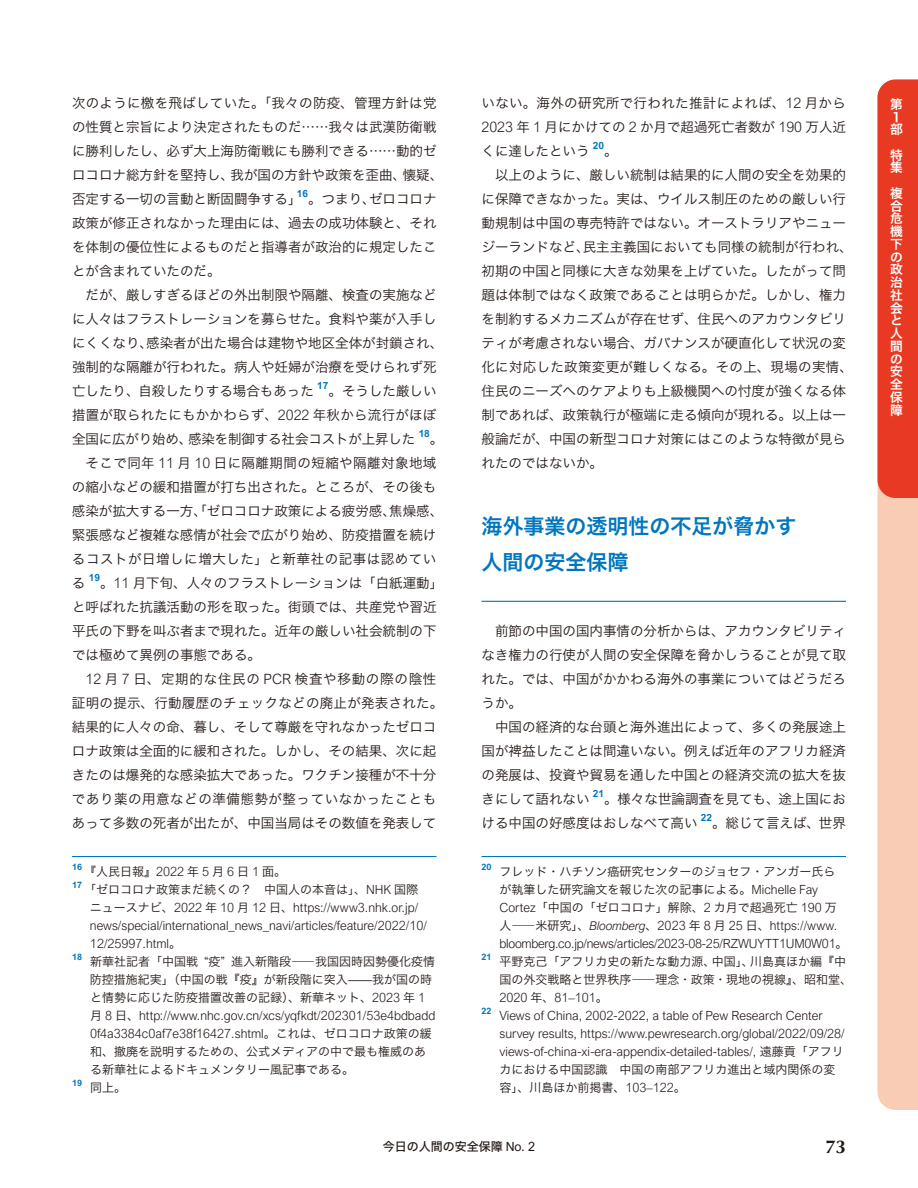
<style>
.page{position:relative;width:918px;height:1188px;background:#fff}
.page>*{position:absolute;margin:0;border:0;box-sizing:border-box;transform-origin:0 0}
.t1{font:21px/36px "Hira Kaku Pro N W6";color:#0076be}
.t2{font:700 18.9px "Classico URW";color:#231916}
.t3{font:13.5px/24px "Hira Kaku Pro N W3";color:#231916;text-align:justify}
.t4{font:13.5px "Hira Kaku Pro N W3";letter-spacing:.02em;color:#231916}
.t5{font:13.5px "Hira Kaku Pro N W3";letter-spacing:.035em;color:#231916}
.t6{font:13.5px "Hira Kaku Pro N W3";letter-spacing:.04em;color:#231916}
.t7{font:12.75px/12.8px "Hira Kaku Pro N W6";color:#fff}
.t8{font:300 12.6px/18px "Arial Nova";color:#231916}
.t9{font:300 12.6px/18px "Arial Nova";letter-spacing:-.02em;color:#231916}
.t10{font:12px/18px "Hira Kaku Pro N W3";color:#231916}
.t11{font:12px "Hira Kaku Std N W5";color:#231916}
.t12{font:700 9.9px "Arial Nova";color:#0076be}
.t13{font:700 8.85px "Arial Nova";color:#0076be}
.s1{font-family:"Arial Nova";font-weight:300;font-size:14.1px}
.s2{font-family:"Arial Nova";font-weight:300;font-size:12.6px}
.s3{font-family:"Hira Kaku Pro N W3";font-weight:400;font-size:12px}
.s4{font-style:italic;font-size:12px}
.s5{font-family:"Arial Nova";font-size:12.6px}
</style>
<div class="page">
<svg style="left:878px;top:80px;width:40px;height:1030px;background:#f2917a"></svg>
<hr style="left:72px;top:856px;width:364px;height:1px;background:#0076be">
<hr style="left:482px;top:601px;width:364px;height:1px;background:#0076be">
<hr style="left:482px;top:856px;width:364px;height:1px;background:#0076be">
<p class="t3" style="left:72px;top:90px;width:373px;text-align:left">次のように檄を飛ばしていた。「我々の防疫、管理方針は党の性質と宗旨により決定されたものだ……我々は武漢防衛戦に勝利したし、必ず大上海防衛戦にも勝利できる……動的ゼロコロナ総方針を堅持し、我が国の方針や政策を歪曲、懐疑、否定する一切の言動と断固闘争する」</p>
<p class="t12" style="left:297px;top:188px;width:13px">16</p>
<p class="t3" style="left:72px;top:186px;width:366px;text-indent:236px">。つまり、ゼロコロナ政策が修正されなかった理由には、過去の成功体験と、それを体制の優位性によるものだと指導者が政治的に規定したことが含まれていたのだ。</p>
<p class="t3" style="left:72px;top:282px;width:373px;text-align:left;text-indent:14px">だが、厳しすぎるほどの外出制限や隔離、検査の実施などに人々はフラストレーションを募らせた。食料や薬が入手しにくくなり、感染者が出た場合は建物や地区全体が封鎖され、強制的な隔離が行われた。病人や妊婦が治療を受けられず死亡したり、自殺したりする場合もあった</p>
<p class="t12" style="left:317px;top:380px;width:13px">17</p>
<p class="t3" style="left:72px;top:378px;width:366px;text-indent:256px">。そうした厳しい措置が取られたにもかかわらず、<span class="s1">2022</span> 年秋から流行がほぼ全国に広がり始め、感染を制御する社会コストが上昇した</p>
<p class="t12" style="left:419px;top:428px;width:13px">18</p>
<p class="t3" style="left:430px;top:426px;width:15px">。</p>
<p class="t5" style="left:86px;top:451px;width:352px">そこで同年 <span class="s1">11</span> 月 <span class="s1">10</span> 日に隔離期間の短縮や隔離対象地域</p>
<p class="t3" style="left:72px;top:474px;width:366px">の縮小などの緩和措置が打ち出された。ところが、その後も</p>
<p class="t3" style="left:72px;top:498px;width:373px">感染が拡大する一方、「ゼロコロナ政策による疲労感、焦燥感、</p>
<p class="t3" style="left:72px;top:522px;width:366px">緊張感など複雑な感情が社会で広がり始め、防疫措置を続け</p>
<p class="t6" style="left:72px;top:547px;width:366px">るコストが日増しに増大した」と新華社の記事は認めてい</p>
<p class="t3" style="left:72px;top:570px;width:15px">る</p>
<p class="t12" style="left:89px;top:572px;width:13px">19</p>
<p class="t3" style="left:72px;top:570px;width:373px;text-align:left;text-indent:28px">。<span class="s1">11</span> 月下旬、人々のフラストレーションは「白紙運動」と呼ばれた抗議活動の形を取った。街頭では、共産党や習近平氏の下野を叫ぶ者まで現れた。近年の厳しい社会統制の下では極めて異例の事態である。</p>
<p class="t3" style="left:72px;top:666px;width:373px;text-align:center"><span class="s1">12</span> 月 <span class="s1">7</span> 日、定期的な住民の <span class="s1">PCR</span> 検査や移動の際の陰性<br>証明の提示、行動履歴のチェックなどの廃止が発表された。結果的に人々の命、暮し、そして尊厳を守れなかったゼロコロナ政策は全面的に緩和された。しかし、その結果、次に起きたのは爆発的な感染拡大であった。ワクチン接種が不十分であり薬の用意などの準備態勢が整っていなかったこともあって多数の死者が出たが、中国当局はその数値を発表して</p>
<p class="t13" style="left:72px;top:862px;width:12px">16</p>
<p class="t10" style="left:84px;top:862px;width:204px">『人民日報』<span class="s2">2022</span> 年 <span class="s2">5</span> 月 <span class="s2">6</span> 日 <span class="s2">1</span> 面。</p>
<p class="t13" style="left:72px;top:880px;width:12px">17</p>
<p class="t10" style="left:84px;top:880px;width:336px">「ゼロコロナ政策まだ続くの？　中国人の本音は」、<span class="s2">NHK</span> 国際</p>
<p class="t8" style="left:90px;top:899px;width:338px"><span class="s3">ニュースナビ、</span>2022 <span class="s3">年</span> 10 <span class="s3">月</span> 12 <span class="s3">日、</span>https://www3.nhk.or.jp/ news/special/international_news_navi/articles/feature/2022/10/<br>12/25997.html<span class="s3">。</span></p>
<p class="t13" style="left:72px;top:952px;width:12px">18</p>
<p class="t10" style="left:90px;top:952px;width:347px">新華社記者「中国戦 “疫” 進入新階段―我国因時因勢優化疫情防控措施紀実」（中国の戦『疫』が新段階に突入̶我が国の時と情勢に応じた防疫措置改善の記録）、新華ネット、<span class="s2">2023</span> 年 <span class="s2">1</span></p>
<p class="t8" style="left:90px;top:1007px;width:347px"><span class="s3">月</span> 8 <span class="s3">日、</span>http://www.nhc.gov.cn/xcs/yqfkdt/202301/53e4bdbadd<br>0f4a3384c0af7e38f16427.shtml<span class="s3">。これは、ゼロコロナ政策の緩</span></p>
<p class="t10" style="left:90px;top:1042px;width:337px">和、撤廃を説明するための、公式メディアの中で最も権威のある新華社によるドキュメンタリー風記事である。</p>
<p class="t13" style="left:72px;top:1078px;width:12px">19</p>
<p class="t10" style="left:90px;top:1078px;width:37px">同上。</p>
<p class="t3" style="left:482px;top:90px;width:366px">いない。海外の研究所で行われた推計によれば、<span class="s1">12</span> 月から<span class="s1">2023</span> 年 <span class="s1">1</span> 月にかけての <span class="s1">2</span> か月で超過死亡者数が <span class="s1">190</span> 万人近くに達したという</p>
<p class="t12" style="left:593px;top:140px;width:13px">20</p>
<p class="t3" style="left:604px;top:138px;width:15px">。</p>
<p class="t3" style="left:495px;top:162px;width:352px">以上のように、厳しい統制は結果的に人間の安全を効果的</p>
<p class="t3" style="left:482px;top:186px;width:366px">に保障できなかった。実は、ウイルス制圧のための厳しい行</p>
<p class="t3" style="left:482px;top:210px;width:366px">動規制は中国の専売特許ではない。オーストラリアやニュー</p>
<p class="t3" style="left:482px;top:234px;width:373px">ジーランドなど、民主主義国においても同様の統制が行われ、</p>
<p class="t3" style="left:482px;top:258px;width:366px">初期の中国と同様に大きな効果を上げていた。したがって問</p>
<p class="t3" style="left:482px;top:282px;width:366px">題は体制ではなく政策であることは明らかだ。しかし、権力</p>
<p class="t3" style="left:482px;top:306px;width:366px">を制約するメカニズムが存在せず、住民へのアカウンタビリ</p>
<p class="t3" style="left:482px;top:330px;width:366px">ティが考慮されない場合、ガバナンスが硬直化して状況の変</p>
<p class="t4" style="left:482px;top:355px;width:373px">化に対応した政策変更が難しくなる。その上、現場の実情、</p>
<p class="t3" style="left:482px;top:378px;width:366px">住民のニーズへのケアよりも上級機関への忖度が強くなる体</p>
<p class="t3" style="left:482px;top:402px;width:366px">制であれば、政策執行が極端に走る傾向が現れる。以上は一</p>
<p class="t3" style="left:482px;top:426px;width:366px">般論だが、中国の新型コロナ対策にはこのような特徴が見ら</p>
<p class="t3" style="left:482px;top:450px;width:123px">れたのではないか。</p>
<h1 class="t1" style="left:482px;top:508px;width:316px">海外事業の透明性の不足が脅かす人間の安全保障</h1>
<p class="t3" style="left:482px;top:618px;width:366px;text-indent:14px">前節の中国の国内事情の分析からは、アカウンタビリティなき権力の行使が人間の安全保障を脅かしうることが見て取れた。では、中国がかかわる海外の事業についてはどうだろうか。</p>
<p class="t3" style="left:482px;top:714px;width:366px;text-indent:14px">中国の経済的な台頭と海外進出によって、多くの発展途上国が裨益したことは間違いない。例えば近年のアフリカ経済の発展は、投資や貿易を通した中国との経済交流の拡大を抜きにして語れない</p>
<p class="t12" style="left:593px;top:788px;width:13px">21</p>
<p class="t3" style="left:482px;top:786px;width:366px;text-indent:123px">。様々な世論調査を見ても、途上国における中国の好感度はおしなべて高い</p>
<p class="t12" style="left:701px;top:812px;width:13px">22</p>
<p class="t3" style="left:712px;top:810px;width:135px">。総じて言えば、世界</p>
<p class="t13" style="left:482px;top:862px;width:12px">20</p>
<p class="t10" style="left:500px;top:862px;width:339px">フレッド・ハチソン癌研究センターのジョセフ・アンガー氏らが執筆した研究論文を報じた次の記事による。<span class="s2">Michelle Fay<br>Cortez</span>「中国の「ゼロコロナ」解除、<span class="s2">2</span> カ月で超過死亡 <span class="s2">190</span> 万</p>
<p class="t9" style="left:500px;top:917px;width:349px"><span class="s3">人―米研究」、</span><span class="s4">Bloomberg</span><span class="s3">、</span>2023 <span class="s3">年</span> 8 <span class="s3">月</span> 25 <span class="s3">日、</span>https://www. bloomberg.co.jp/news/articles/2023-08-25/RZWUYTT1UM0W01<span class="s3">。</span></p>
<p class="t13" style="left:482px;top:952px;width:12px">21</p>
<p class="t10" style="left:500px;top:952px;width:354px">平野克己「アフリカ史の新たな動力源、中国」、川島真ほか編『中国の外交戦略と世界秩序―理念・政策・現地の視線』、昭和堂、</p>
<p class="t8" style="left:500px;top:989px;width:110px">2020 <span class="s3">年、</span>81–101<span class="s3">。</span></p>
<p class="t13" style="left:482px;top:1006px;width:12px">22</p>
<p class="t8" style="left:499px;top:1007px;width:347px">Views of China, 2002-2022, a table of Pew Research Center survey results, https://www.pewresearch.org/global/2022/09/28/ views-of-china-xi-era-appendix-detailed-tables/, <span class="s3">遠藤貢「アフリ</span></p>
<p class="t10" style="left:500px;top:1060px;width:337px">カにおける中国認識　中国の南部アフリカ進出と域内関係の変容」、川島ほか前掲書、<span class="s2">103–122</span>。</p>
<p class="t11" style="left:383px;top:1137px;width:154px">今日の人間の安全保障 <span class="s5">No. 2</span></p>
<h2 class="t2" style="left:825px;top:1133px;width:22px">73</h2>
<p class="t7" style="left:890px;top:97px;width:14px">第<br>１部</p>
<p class="t7" style="left:890px;top:148px;width:14px">特集</p>
<p class="t7" style="left:890px;top:186px;width:14px">複合危機下の政治社会と人間の安全保障</p>
</div>
